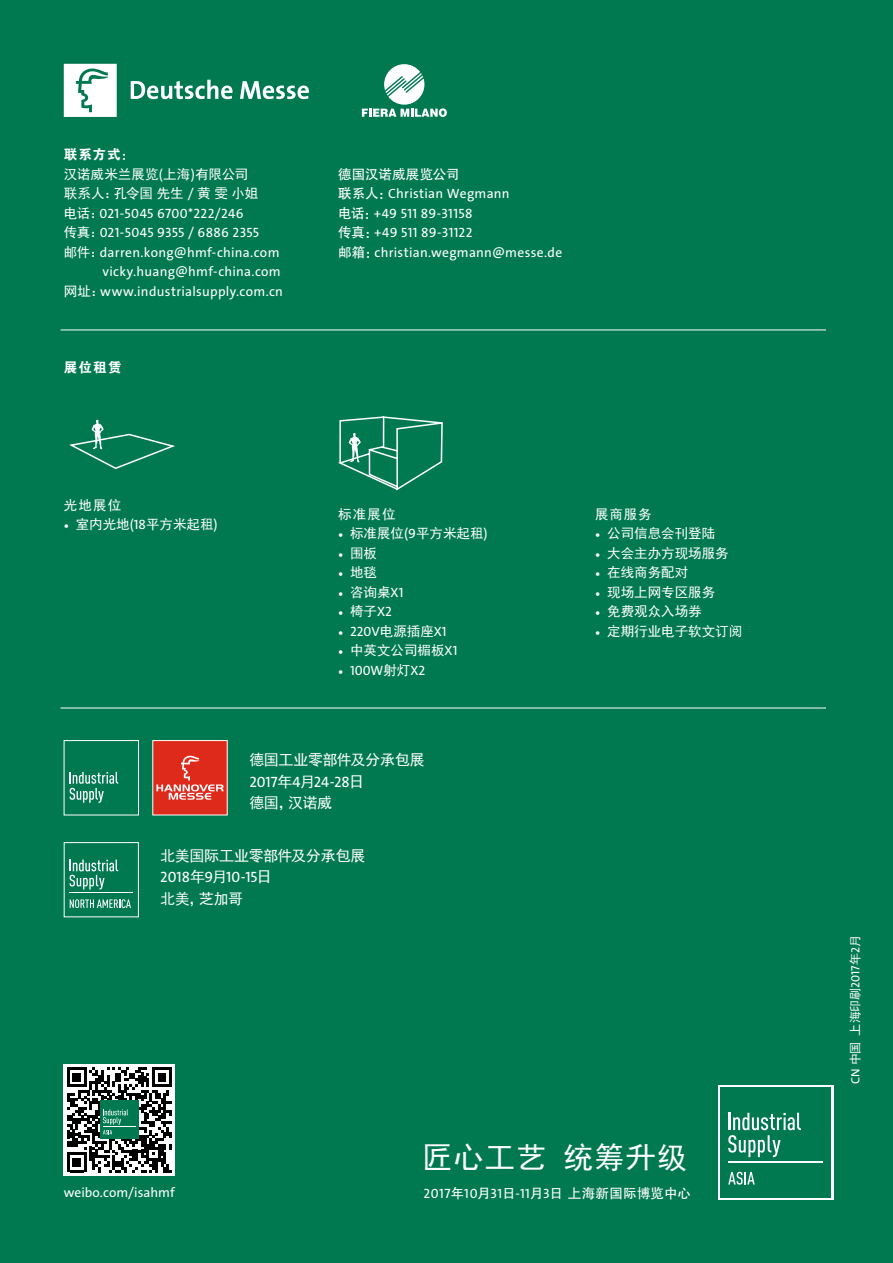
<style>
.page{position:relative;width:893px;height:1263px;background:#007951}
.page>*{position:absolute;margin:0;border:0;box-sizing:border-box;transform-origin:0 0}
.t1{font:30px "Sim Hei";letter-spacing:.04em;color:#fff}
.t2{font:15px "Sim Hei";letter-spacing:-.025em;color:#fff}
.t3{font:15px "The Sans LP5 Plain";letter-spacing:-.005em;color:#fff}
.t4{font:13.5px/19.5px "The Sans LP5 Plain";letter-spacing:.02em;color:#fff}
.t5{font:13.5px/19.5px "Sim Hei";color:#fff}
.t6{font:13.5px "FZHTJW GB1 0";letter-spacing:.01em;color:#fff}
.t7{font:13.5px "FZDHTJW GB1 0";letter-spacing:.085em;color:#fff}
.t8{font:12px "Sim Hei";letter-spacing:-.025em;color:#fff}
.s1{font-family:"The Sans LP5 Plain"}
.s2{font-family:"Sim Hei"}
.s3{font-family:"FZHTJW GB1 0"}
.s4{font-family:"Minion Pro"}
</style>
<div class="page">
<div style="left:718px;top:1085px;width:115px;height:115px;background:#fff"></div>
<div style="left:720px;top:1087px;width:111px;height:111px;background:#007951"></div>
<hr style="left:729px;top:1162px;width:94px;height:1px;background:#fff">
<svg style="left:728px;top:1172px;width:27px;height:12px"></svg>
<svg style="left:728px;top:1113px;width:73px;height:44px"></svg>
<div style="left:64px;top:1064px;width:111px;height:111px;background:#fff"></div>
<svg style="left:67px;top:1067px;width:105px;height:105px"></svg>
<svg style="left:70px;top:772px;width:48px;height:31px"></svg>
<div style="left:64px;top:740px;width:75px;height:75px;border:1px solid #fff"></div>
<div style="left:153px;top:740px;width:74px;height:75px;background:#dd2a1b"></div>
<svg style="left:156px;top:756px;width:68px;height:44px"></svg>
<div style="left:64px;top:842px;width:75px;height:75px;background:#007951;border:1px solid #fff"></div>
<hr style="left:70px;top:892px;width:63px;height:1px;background:#fff">
<svg style="left:70px;top:859px;width:48px;height:30px"></svg>
<svg style="left:70px;top:899px;width:61px;height:9px"></svg>
<svg style="left:69px;top:420px;width:106px;height:49px"></svg>
<svg style="left:338px;top:416px;width:105px;height:75px"></svg>
<hr style="left:61px;top:708px;width:765px;height:1px;background:#fff">
<hr style="left:61px;top:330px;width:765px;height:1px;background:#fff">
<svg style="left:131px;top:80px;width:102px;height:19px"></svg>
<svg style="left:240px;top:81px;width:69px;height:18px"></svg>
<svg style="left:64px;top:64px;width:53px;height:53px;background:#dfeee9"></svg>
<svg style="left:362px;top:64px;width:85px;height:53px"></svg>
<p class="t7" style="left:64px;top:147px;width:72px">联系方式：</p>
<p class="t5" style="left:64px;top:164px;width:196px">汉诺威米兰展览<span class="s1">(</span>上海<span class="s1">)</span>有限公司联系人：孔令国先生 <span class="s1">/</span> 黄雯小姐</p>
<p class="t4" style="left:64px;top:204px;width:181px"><span class="s2">电话：</span>021-5045 6700*222/246</p>
<p class="t4" style="left:64px;top:223px;width:197px"><span class="s2">传真：</span>021-5045 9355 / 6886 2355</p>
<p class="t4" style="left:64px;top:243px;width:217px"><span class="s2">邮件：</span>darren.kong@hmf-china.com</p>
<p class="t4" style="left:102px;top:262px;width:180px">vicky.huang@hmf-china.com</p>
<p class="t4" style="left:64px;top:282px;width:221px"><span class="s2">网址：</span>www.industrialsupply.com.cn</p>
<p class="t7" style="left:64px;top:360px;width:59px">展位租赁</p>
<p class="t6" style="left:338px;top:167px;width:123px">德国汉诺<span class="s2">威</span>展览公司</p>
<p class="t4" style="left:338px;top:184px;width:226px"><span class="s3">联系人：</span>Christian Wegmann<br><span class="s3">电话：</span>+49 511 89-31158<br><span class="s3">传真：</span>+49 511 89-31122<br><span class="s3">邮箱：</span>christian.wegmann@messe.de</p>
<p class="t5" style="left:64px;top:495px;width:59px">光地展位</p>
<p class="t5" style="left:64px;top:515px;width:155px"><span class="s4">•</span> 室内光地<span class="s1">(18</span>平方米起租<span class="s1">)</span></p>
<p class="t5" style="left:338px;top:504px;width:59px">标准展位</p>
<p class="t5" style="left:338px;top:524px;width:151px"><span class="s4">•</span> 标准展位<span class="s1">(9</span>平方米起租<span class="s1">)</span></p>
<p class="t5" style="left:338px;top:543px;width:41px"><span class="s4">•</span> 围板</p>
<p class="t5" style="left:338px;top:563px;width:41px"><span class="s4">•</span> 地毯</p>
<p class="t5" style="left:338px;top:582px;width:67px"><span class="s4">•</span> 咨询桌<span class="s1">X1</span></p>
<p class="t5" style="left:338px;top:602px;width:55px"><span class="s4">•</span> 椅子<span class="s1">X2</span></p>
<p class="t4" style="left:338px;top:622px;width:110px"><span class="s4">•</span> 220V<span class="s2">电源插座</span>X1</p>
<p class="t5" style="left:338px;top:641px;width:121px"><span class="s4">•</span> 中英文公司楣板<span class="s1">X1</span></p>
<p class="t4" style="left:338px;top:661px;width:89px"><span class="s4">•</span> 100W<span class="s2">射灯</span>X2</p>
<p class="t2" style="left:249px;top:752px;width:177px">德国工业零部件及分承包展</p>
<p class="t3" style="left:249px;top:772px;width:116px">2017<span class="s2">年</span>4<span class="s2">月</span>24-28<span class="s2">日</span></p>
<p class="t2" style="left:249px;top:795px;width:84px">德国，汉诺威</p>
<p class="t2" style="left:160px;top:848px;width:207px">北美国际工业零部件及分承包展</p>
<p class="t3" style="left:160px;top:868px;width:113px">2018<span class="s2">年</span>9<span class="s2">月</span>10-15<span class="s2">日</span></p>
<p class="t2" style="left:160px;top:891px;width:84px">北美，芝加哥</p>
<p class="t5" style="left:595px;top:504px;width:58px">展商服务</p>
<p class="t5" style="left:595px;top:524px;width:122px"><span class="s4">•</span> 公司信息会刊登陆</p>
<p class="t5" style="left:595px;top:543px;width:135px"><span class="s4">•</span> 大会主办方现场服务</p>
<p class="t5" style="left:595px;top:563px;width:95px"><span class="s4">•</span> 在线商务配对</p>
<p class="t5" style="left:595px;top:582px;width:122px"><span class="s4">•</span> 现场上网专区服务</p>
<p class="t5" style="left:595px;top:602px;width:108px"><span class="s4">•</span> 免费观众入场券</p>
<p class="t5" style="left:595px;top:621px;width:149px"><span class="s4">•</span> 定期行业电子软文订阅</p>
<p class="t4" style="left:64px;top:1183px;width:113px">weibo.com/isahmf</p>
<h1 class="t1" style="left:422px;top:1142px;width:266px">匠心工艺 统筹升级</h1>
<p class="t6" style="left:423px;top:1186px;width:269px"><span class="s1">2017</span>年<span class="s1">10</span>月<span class="s1">31</span>日<span class="s1">-11</span>月<span class="s1">3</span>日 上海新国际博览中心</p>
<p class="t8" style="left:849px;top:1084px;width:150px;rotate:-90deg"><span class="s1">CN</span> 中国 上海印刷<span class="s1">2017</span>年<span class="s1">2</span>月</p>
</div>
